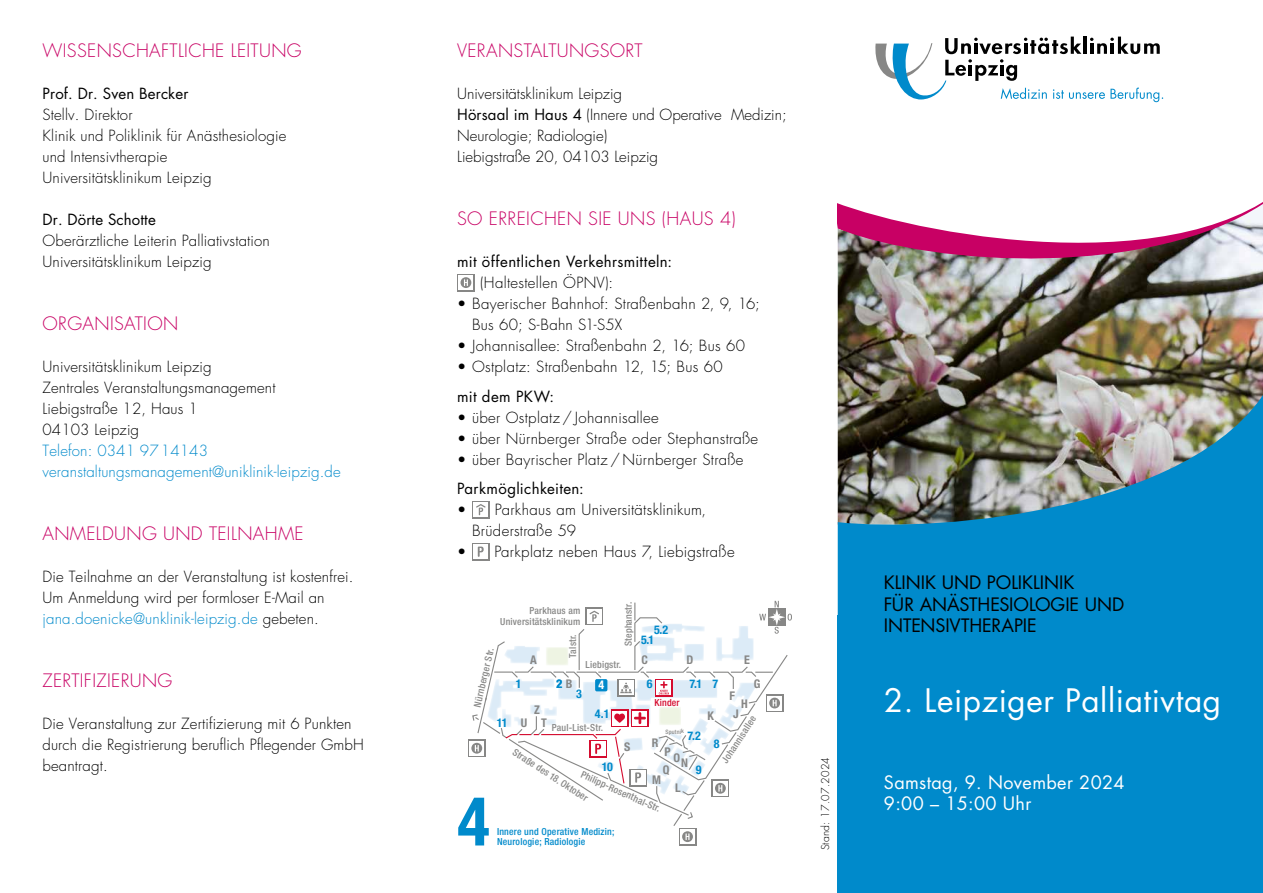
<style>
.page{position:relative;width:1263px;height:893px;background:#fff}
.page>*{position:absolute;margin:0;border:0;box-sizing:border-box;transform-origin:0 0}
.t1{font:700 condensed 67.5px "Helvetica Neue LT Std";color:#008acb}
.t2{font:31.5px "Futura Std";letter-spacing:.02em;color:#fff}
.t3{font:300 18px "Futura Std";letter-spacing:.02em;color:#c80064}
.t4{font:18px/21.6px "Futura Std";letter-spacing:-.005em;color:#000}
.t5{font:18px/21.6px "Futura Std";letter-spacing:.02em;color:#fff}
.t6{font:300 15px/21px "Futura Std";letter-spacing:.01em;color:#000}
.t7{font:15px "Futura Std";letter-spacing:.015em;color:#000}
.t8{font:300 15px/21px "Futura Std";letter-spacing:.01em;color:#008acb}
.t9{font:700 condensed 12px "Helvetica Neue LT Std";color:#008acb}
.t10{font:700 condensed 12px "Helvetica Neue LT Std";color:#878786}
.t11{font:700 condensed 12px "Helvetica Neue LT Std";color:#fff}
.t12{font:300 10.5px "Futura Std";letter-spacing:.02em;color:#000}
.t13{font:500 condensed 9.75px/11.2px "Helvetica Neue LT Std";letter-spacing:.02em;color:#878786;text-align:right}
.t14{font:500 condensed 9.75px/10.6px "Helvetica Neue LT Std";letter-spacing:.02em;color:#008acb}
.t15{font:500 condensed 9.75px "Helvetica Neue LT Std";letter-spacing:.02em;color:#d50c2f}
.t16{font:500 condensed 6px "Helvetica Neue LT Std";letter-spacing:.015em;color:#878786}
.s1{color:#008acb}
.s2{font-weight:400}
.s3{color:#878786}
</style>
<div class="page">
<div style="left:838px;top:615px;width:425px;height:278px;background:#008acb"></div>
<img style="left:838px;top:204px;width:425px;height:169px">
<img style="left:838px;top:373px;width:425px;height:242px">
<div style="left:468px;top:739px;width:18px;height:18px;background:#878786"></div>
<div style="left:469px;top:741px;width:15px;height:15px;background:#fff"></div>
<div style="left:679px;top:828px;width:17px;height:17px;background:#878786"></div>
<div style="left:680px;top:829px;width:15px;height:15px;background:#fff"></div>
<svg style="left:471px;top:601px;width:321px;height:241px"></svg>
<svg style="left:875px;top:37px;width:288px;height:65px"></svg>
<div style="left:457px;top:274px;width:18px;height:17px;background:#878786"></div>
<div style="left:458px;top:275px;width:15px;height:15px;background:#fff"></div>
<svg style="left:460px;top:277px;width:11px;height:11px"></svg>
<div style="left:472px;top:501px;width:18px;height:17px;background:#878786"></div>
<div style="left:473px;top:502px;width:15px;height:15px;background:#fff"></div>
<svg style="left:476px;top:504px;width:10px;height:11px"></svg>
<div style="left:472px;top:543px;width:18px;height:17px;background:#878786"></div>
<div style="left:473px;top:544px;width:15px;height:15px;background:#fff"></div>
<svg style="left:478px;top:547px;width:6px;height:10px"></svg>
<p class="t3" style="left:43px;top:40px;width:261px">WISSENSCHAFTLICHE LEITUNG</p>
<p class="t7" style="left:43px;top:84px;width:147px">Prof. Dr. Sven Bercker</p>
<p class="t6" style="left:43px;top:105px;width:245px">Stellv. Direktor<br>Klinik und Poliklinik für Anästhesiologie und Intensivtherapie<br>Universitätsklinikum Leipzig</p>
<p class="t7" style="left:43px;top:210px;width:115px">Dr. Dörte Schotte</p>
<p class="t6" style="left:43px;top:231px;width:229px">Oberärztliche Leiterin Palliativstation<br>Universitätsklinikum Leipzig</p>
<p class="t3" style="left:43px;top:313px;width:137px">ORGANISATION</p>
<p class="t6" style="left:43px;top:357px;width:235px">Universitätsklinikum Leipzig<br>Zentrales Veranstaltungsmanagement<br>Liebigstraße 12, Haus 1<br>04103 Leipzig</p>
<p class="t8" style="left:43px;top:441px;width:300px">Telefon: 0341 9714143 veranstaltungsmanagement@uniklinik-leipzig.de</p>
<p class="t3" style="left:43px;top:523px;width:263px">ANMELDUNG UND TEILNAHME</p>
<p class="t6" style="left:43px;top:567px;width:313px">Die Teilnahme an der Veranstaltung ist kostenfrei.<br>Um Anmeldung wird per formloser E-Mail an <span class="s1">jana.doenicke@unklinik-leipzig.de</span> gebeten.</p>
<p class="t3" style="left:43px;top:670px;width:131px">ZERTIFIZIERUNG</p>
<p class="t6" style="left:43px;top:714px;width:323px">Die Veranstaltung zur Zertifizierung mit 6 Punkten durch die Registrierung beruflich Pflegender GmbH beantragt.</p>
<p class="t3" style="left:457px;top:40px;width:187px">VERANSTALTUNGSORT</p>
<p class="t6" style="left:457px;top:84px;width:331px">Universitätsklinikum Leipzig<br><span class="s2">Hörsaal im Haus 4</span> (Innere und Operative Medizin; Neurologie; Radiologie)<br>Liebigstraße 20, 04103 Leipzig</p>
<p class="t3" style="left:457px;top:208px;width:280px">SO ERREICHEN SIE UNS (HAUS 4)</p>
<p class="t7" style="left:457px;top:252px;width:217px">mit öffentlichen Verkehrsmitteln:</p>
<p class="t6" style="left:480px;top:273px;width:135px">(Haltestellen ÖPNV):</p>
<p class="t6" style="left:472px;top:294px;width:289px;text-indent:-15px">• Bayerischer Bahnhof: Straßenbahn 2, 9, 16;<br>Bus 60; S-Bahn S1-S5X</p>
<p class="t6" style="left:457px;top:336px;width:289px">• Johannisallee: Straßenbahn 2, 16; Bus 60</p>
<p class="t6" style="left:457px;top:357px;width:267px">• Ostplatz: Straßenbahn 12, 15; Bus 60</p>
<p class="t7" style="left:457px;top:387px;width:98px">mit dem PKW:</p>
<p class="t6" style="left:457px;top:407px;width:203px">• über Ostplatz / Johannisallee</p>
<p class="t6" style="left:457px;top:428px;width:303px">• über Nürnberger Straße oder Stephanstraße</p>
<p class="t6" style="left:457px;top:449px;width:288px">• über Bayrischer Platz / Nürnberger Straße</p>
<p class="t7" style="left:457px;top:479px;width:128px">Parkmöglichkeiten:</p>
<p class="t6" style="left:472px;top:500px;width:236px;text-indent:-15px">• Parkhaus am Universitätsklinikum,<br>Brüderstraße 59</p>
<p class="t6" style="left:457px;top:542px;width:279px">• Parkplatz neben Haus 7, Liebigstraße</p>
<p class="t13" style="left:622px;top:646px;width:46px;rotate:-90deg">Stephanstr.</p>
<p class="t13" style="left:500px;top:605px;width:82px">Parkhaus am<br>Universitätsklinikum</p>
<p class="t9" style="left:654px;top:622px;width:15px">5.2</p>
<p class="t13" style="left:567px;top:657px;width:25px;rotate:-90deg">Talstr.</p>
<p class="t9" style="left:641px;top:633px;width:14px">5.1</p>
<p class="t13" style="left:471px;top:705px;width:62px;rotate:-77deg">Nürnberger Str.</p>
<p class="t10" style="left:642px;top:653px;width:8px">C</p>
<p class="t10" style="left:687px;top:653px;width:8px">D</p>
<p class="t10" style="left:744px;top:653px;width:7px">E</p>
<p class="t10" style="left:530px;top:653px;width:8px">A</p>
<p class="t13" style="left:585px;top:659px;width:37px">Liebigstr.</p>
<p class="t9" style="left:647px;top:676px;width:7px">6</p>
<p class="t10" style="left:754px;top:676px;width:8px">G</p>
<p class="t9" style="left:556px;top:676px;width:17px">2 <span class="s3">B</span></p>
<p class="t9" style="left:516px;top:676px;width:7px">1</p>
<p class="t9" style="left:689px;top:676px;width:30px">7.1 7</p>
<p class="t10" style="left:707px;top:709px;width:8px">K</p>
<p class="t11" style="left:598px;top:678px;width:7px">4</p>
<p class="t9" style="left:595px;top:707px;width:16px">4.1</p>
<p class="t9" style="left:576px;top:686px;width:7px">3</p>
<p class="t10" style="left:729px;top:688px;width:7px">F</p>
<p class="t15" style="left:654px;top:696px;width:27px">Kinder</p>
<p class="t10" style="left:741px;top:696px;width:8px">H</p>
<p class="t10" style="left:534px;top:702px;width:7px">Z</p>
<p class="t10" style="left:733px;top:707px;width:7px">J</p>
<p class="t13" style="left:552px;top:722px;width:53px">Paul-List-Str.</p>
<p class="t13" style="left:719px;top:759px;width:56px;rotate:-57deg">Johannisallee</p>
<p class="t10" style="left:521px;top:715px;width:28px">U T</p>
<p class="t9" style="left:497px;top:715px;width:12px">11</p>
<p class="t16" style="left:666px;top:728px;width:20px">Sputnik</p>
<p class="t9" style="left:687px;top:728px;width:15px">7.2</p>
<p class="t10" style="left:652px;top:735px;width:8px">R</p>
<p class="t9" style="left:714px;top:737px;width:7px">8</p>
<p class="t10" style="left:624px;top:739px;width:8px">S</p>
<p class="t10" style="left:665px;top:744px;width:8px">P</p>
<p class="t13" style="left:517px;top:746px;width:89px;rotate:33deg">Straße des 18. Oktober</p>
<p class="t10" style="left:673px;top:753px;width:16px">ON</p>
<p class="t9" style="left:602px;top:760px;width:13px">10</p>
<p class="t10" style="left:663px;top:762px;width:8px">Q</p>
<p class="t9" style="left:696px;top:762px;width:7px">9</p>
<p class="t13" style="left:584px;top:769px;width:87px;rotate:24deg">Philipp-Rosenthal-Str.</p>
<p class="t10" style="left:652px;top:773px;width:10px">M</p>
<p class="t10" style="left:675px;top:780px;width:7px">L</p>
<h1 class="t1" style="left:457px;top:781px;width:34px">4</h1>
<p class="t14" style="left:497px;top:826px;width:119px">Innere und Operative Medizin;<br>Neurologie; Radiologie</p>
<p class="t12" style="left:819px;top:850px;width:95px;rotate:-90deg">Stand: 17.07.2024</p>
<p class="t4" style="left:884px;top:572px;width:242px">KLINIK UND POLIKLINIK<br>FÜR ANÄSTHESIOLOGIE UND<br>INTENSIVTHERAPIE</p>
<h2 class="t2" style="left:884px;top:681px;width:339px">2. Leipziger Palliativtag</h2>
<p class="t5" style="left:884px;top:771px;width:242px">Samstag, 9. November 2024<br>9:00 – 15:00 Uhr</p>
</div>
